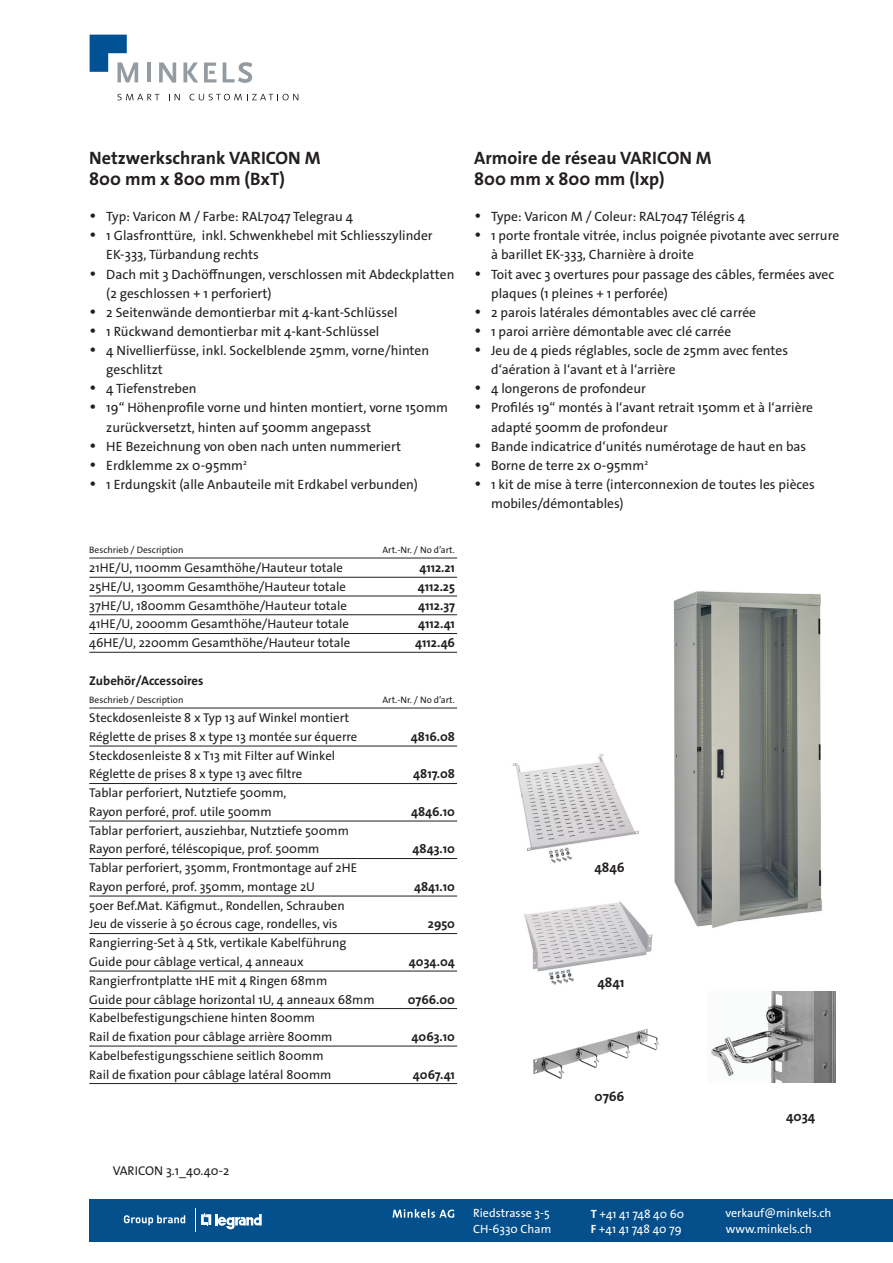
<style>
.page{position:relative;width:893px;height:1263px;background:#fff}
.page>*{position:absolute;margin:0;border:0;box-sizing:border-box;transform-origin:0 0}
.t1{font:700 18px/21px "The Sans Os F";color:#231f20}
.t2{font:13.5px/19.2px "The Sans Os F";color:#231f20}
.t3{font:700 13.5px "The Sans Os F";color:#231f20}
.t4{font:12.75px/18.8px "The Sans Os F";color:#231f20}
.t5{font:700 12.75px "The Sans Os F";color:#231f20}
.t6{font:12px "The Sans Os F";color:#fff}
.t7{font:9.3px "The Sans Os F";color:#231f20}
.s1{font-size:18px}
.s2{font-weight:700}
</style>
<div class="page">
<svg style="left:183px;top:63px;width:15px;height:19px"></svg>
<svg style="left:223px;top:62px;width:29px;height:21px"></svg>
<svg style="left:204px;top:63px;width:12px;height:19px"></svg>
<svg style="left:90px;top:35px;width:48px;height:47px"></svg>
<hr style="left:147px;top:63px;width:4px;height:19px;background:#959ca1">
<svg style="left:159px;top:63px;width:17px;height:20px"></svg>
<svg style="left:117px;top:94px;width:42px;height:6px"></svg>
<svg style="left:169px;top:94px;width:11px;height:6px"></svg>
<svg style="left:190px;top:94px;width:108px;height:6px"></svg>
<div style="left:89px;top:1199px;width:804px;height:42px;background:#04508c"></div>
<svg style="left:123px;top:1215px;width:62px;height:10px"></svg>
<svg style="left:201px;top:1213px;width:61px;height:17px"></svg>
<svg style="left:392px;top:1209px;width:62px;height:9px"></svg>
<hr style="left:89px;top:558px;width:368px;height:1px;background:#231f20">
<hr style="left:89px;top:577px;width:368px;height:1px;background:#231f20">
<hr style="left:89px;top:596px;width:368px;height:1px;background:#231f20">
<hr style="left:89px;top:614px;width:368px;height:1px;background:#231f20">
<hr style="left:89px;top:633px;width:368px;height:1px;background:#231f20">
<hr style="left:89px;top:652px;width:368px;height:1px;background:#231f20">
<hr style="left:89px;top:708px;width:368px;height:1px;background:#231f20">
<hr style="left:89px;top:746px;width:368px;height:1px;background:#231f20">
<hr style="left:89px;top:783px;width:368px;height:1px;background:#231f20">
<hr style="left:89px;top:821px;width:368px;height:1px;background:#231f20">
<hr style="left:89px;top:858px;width:368px;height:1px;background:#231f20">
<hr style="left:89px;top:896px;width:368px;height:1px;background:#231f20">
<hr style="left:89px;top:933px;width:368px;height:1px;background:#231f20">
<hr style="left:89px;top:971px;width:368px;height:1px;background:#231f20">
<hr style="left:89px;top:1008px;width:368px;height:1px;background:#231f20">
<hr style="left:89px;top:1046px;width:368px;height:1px;background:#231f20">
<hr style="left:89px;top:1083px;width:368px;height:1px;background:#231f20">
<img style="left:711px;top:991px;width:124px;height:91px">
<img style="left:524px;top:901px;width:129px;height:84px">
<img style="left:512px;top:754px;width:127px;height:109px">
<img style="left:533px;top:1029px;width:126px;height:50px">
<img style="left:673px;top:591px;width:149px;height:337px">
<h1 class="t1" style="left:89px;top:147px;width:233px">Netzwerkschrank VARICON M<br>800 mm x 800 mm (BxT)</h1>
<p class="t2" style="left:89px;top:207px;width:265px"><span class="s1">•</span> Typ: Varicon M / Farbe: RAL7047 Telegrau 4</p>
<p class="t2" style="left:106px;top:226px;width:328px;text-indent:-17px"><span class="s1">•</span> 1 Glasfronttüre, inkl. Schwenkhebel mit Schliesszylinder<br>EK-333, Türbandung rechts</p>
<p class="t2" style="left:106px;top:264px;width:350px;text-indent:-17px"><span class="s1">•</span> Dach mit 3 Dachöffnungen, verschlossen mit Abdeckplatten (2 geschlossen + 1 perforiert)</p>
<p class="t2" style="left:89px;top:303px;width:310px"><span class="s1">•</span> 2 Seitenwände demontierbar mit 4-kant-Schlüssel</p>
<p class="t2" style="left:89px;top:322px;width:292px"><span class="s1">•</span> 1 Rückwand demontierbar mit 4-kant-Schlüssel</p>
<p class="t2" style="left:106px;top:341px;width:324px;text-indent:-17px"><span class="s1">•</span> 4 Nivellierfüsse, inkl. Sockelblende 25mm, vorne/hinten geschlitzt</p>
<p class="t2" style="left:89px;top:379px;width:109px"><span class="s1">•</span> 4 Tiefenstreben</p>
<p class="t2" style="left:106px;top:398px;width:343px;text-indent:-17px"><span class="s1">•</span> 19“ Höhenprofile vorne und hinten montiert, vorne 150mm zurückversetzt, hinten auf 500mm angepasst</p>
<p class="t2" style="left:89px;top:437px;width:313px"><span class="s1">•</span> HE Bezeichnung von oben nach unten nummeriert</p>
<p class="t2" style="left:89px;top:456px;width:159px"><span class="s1">•</span> Erdklemme 2x 0-95mm<sup>2</sup></p>
<p class="t2" style="left:89px;top:475px;width:330px"><span class="s1">•</span> 1 Erdungskit (alle Anbauteile mit Erdkabel verbunden)</p>
<p class="t7" style="left:89px;top:544px;width:96px">Beschrieb / Description</p>
<p class="t7" style="left:382px;top:544px;width:74px">Art.-Nr. / No d’art.</p>
<p class="t4" style="left:89px;top:558px;width:255px">21HE/U, 1100mm Gesamthöhe/Hauteur totale</p>
<p class="t5" style="left:419px;top:560px;width:37px">4112.21</p>
<p class="t4" style="left:89px;top:577px;width:258px">25HE/U, 1300mm Gesamthöhe/Hauteur totale</p>
<p class="t5" style="left:418px;top:578px;width:39px">4112.25</p>
<p class="t4" style="left:89px;top:596px;width:259px">37HE/U, 1800mm Gesamthöhe/Hauteur totale</p>
<p class="t5" style="left:418px;top:597px;width:38px">4112.37</p>
<p class="t4" style="left:89px;top:615px;width:261px">41HE/U, 2000mm Gesamthöhe/Hauteur totale</p>
<p class="t5" style="left:418px;top:616px;width:38px">4112.41</p>
<p class="t4" style="left:89px;top:634px;width:262px">46HE/U, 2200mm Gesamthöhe/Hauteur totale</p>
<p class="t5" style="left:415px;top:635px;width:41px">4112.46</p>
<p class="t5" style="left:89px;top:672px;width:116px">Zubehör/Accessoires</p>
<p class="t7" style="left:89px;top:694px;width:96px">Beschrieb / Description</p>
<p class="t7" style="left:382px;top:694px;width:74px">Art.-Nr. / No d’art.</p>
<p class="t4" style="left:89px;top:708px;width:270px">Steckdosenleiste 8 x Typ 13 auf Winkel montiert<br>Réglette de prises 8 x type 13 montée sur équerre</p>
<p class="t5" style="left:411px;top:728px;width:46px">4816.08</p>
<p class="t4" style="left:89px;top:746px;width:247px">Steckdosenleiste 8 x T13 mit Filter auf Winkel<br>Réglette de prises 8 x type 13 avec filtre</p>
<p class="t4" style="left:89px;top:784px;width:199px">Tablar perforiert, Nutztiefe 500mm,<br>Rayon perforé, prof. utile 500mm</p>
<p class="t4" style="left:89px;top:821px;width:261px">Tablar perforiert, ausziehbar, Nutztiefe 500mm<br>Rayon perforé, téléscopique, prof. 500mm</p>
<p class="t4" style="left:89px;top:859px;width:269px">Tablar perforiert, 350mm, Frontmontage auf 2HE<br>Rayon perforé, prof. 350mm, montage 2U</p>
<p class="t4" style="left:89px;top:896px;width:257px">50er Bef.Mat. Käfigmut., Rondellen, Schrauben<br>Jeu de visserie à 50 écrous cage, rondelles, vis</p>
<p class="t4" style="left:89px;top:934px;width:259px">Rangierring-Set à 4 Stk, vertikale Kabelführung<br>Guide pour câblage vertical, 4 anneaux</p>
<p class="t4" style="left:89px;top:971px;width:287px">Rangierfrontplatte 1HE mit 4 Ringen 68mm<br>Guide pour câblage horizontal 1U, 4 anneaux 68mm</p>
<p class="t4" style="left:89px;top:1009px;width:245px">Kabelbefestigungschiene hinten 800mm<br>Rail de fixation pour câblage arrière 800mm</p>
<p class="t4" style="left:89px;top:1046px;width:244px">Kabelbefestigungsschiene seitlich 800mm<br>Rail de fixation pour câblage latéral 800mm</p>
<p class="t4" style="left:113px;top:1161px;width:118px">VARICON 3.1_40.40-2</p>
<p class="t5" style="left:413px;top:766px;width:43px">4817.08</p>
<p class="t5" style="left:411px;top:803px;width:45px">4846.10</p>
<p class="t5" style="left:412px;top:841px;width:44px">4843.10</p>
<p class="t5" style="left:414px;top:878px;width:42px">4841.10</p>
<p class="t5" style="left:428px;top:916px;width:29px">2950</p>
<p class="t5" style="left:409px;top:953px;width:48px">4034.04</p>
<p class="t5" style="left:408px;top:991px;width:49px">0766.00</p>
<p class="t5" style="left:411px;top:1028px;width:45px">4063.10</p>
<p class="t5" style="left:413px;top:1066px;width:44px">4067.41</p>
<h1 class="t1" style="left:474px;top:147px;width:239px">Armoire de réseau VARICON M<br>800 mm x 800 mm (lxp)</h1>
<p class="t2" style="left:474px;top:207px;width:273px"><span class="s1">•</span> Type: Varicon M / Coleur: RAL7047 Télégris 4</p>
<p class="t2" style="left:491px;top:226px;width:350px;text-indent:-17px"><span class="s1">•</span> 1 porte frontale vitrée, inclus poignée pivotante avec serrure à barillet EK-333, Charnière à droite</p>
<p class="t2" style="left:491px;top:264px;width:345px;text-indent:-17px"><span class="s1">•</span> Toit avec 3 overtures pour passage des câbles, fermées avec plaques (1 pleines + 1 perforée)</p>
<p class="t2" style="left:474px;top:303px;width:283px"><span class="s1">•</span> 2 parois latérales démontables avec clé carrée</p>
<p class="t2" style="left:474px;top:322px;width:259px"><span class="s1">•</span> 1 paroi arrière démontable avec clé carrée</p>
<p class="t2" style="left:491px;top:341px;width:299px;text-indent:-17px"><span class="s1">•</span> Jeu de 4 pieds réglables, socle de 25mm avec fentes d‘aération à l‘avant et à l‘arrière</p>
<p class="t2" style="left:474px;top:379px;width:173px"><span class="s1">•</span> 4 longerons de profondeur</p>
<p class="t2" style="left:491px;top:398px;width:323px;text-indent:-17px"><span class="s1">•</span> Profilés 19“ montés à l‘avant retrait 150mm et à l‘arrière adapté 500mm de profondeur</p>
<p class="t2" style="left:474px;top:437px;width:334px"><span class="s1">•</span> Bande indicatrice d‘unités numérotage de haut en bas</p>
<p class="t2" style="left:474px;top:456px;width:176px"><span class="s1">•</span> Borne de terre 2x 0-95mm<sup>2</sup></p>
<p class="t2" style="left:491px;top:475px;width:325px;text-indent:-17px"><span class="s1">•</span> 1 kit de mise à terre (interconnexion de toutes les pièces mobiles/démontables)</p>
<p class="t3" style="left:594px;top:858px;width:32px">4846</p>
<p class="t3" style="left:597px;top:973px;width:28px">4841</p>
<p class="t3" style="left:594px;top:1088px;width:32px">0766</p>
<p class="t3" style="left:786px;top:1107px;width:31px">4034</p>
<p class="t6" style="left:473px;top:1205px;width:78px">Riedstrasse 3-5</p>
<p class="t6" style="left:591px;top:1206px;width:95px"><span class="s2">T</span> +41 41 748 40 60</p>
<p class="t6" style="left:473px;top:1221px;width:80px">CH-6330 Cham</p>
<p class="t6" style="left:725px;top:1205px;width:108px">verkauf@minkels.ch</p>
<p class="t6" style="left:591px;top:1221px;width:92px"><span class="s2">F</span> +41 41 748 40 79</p>
<p class="t6" style="left:726px;top:1221px;width:88px">www.minkels.ch</p>
</div>
